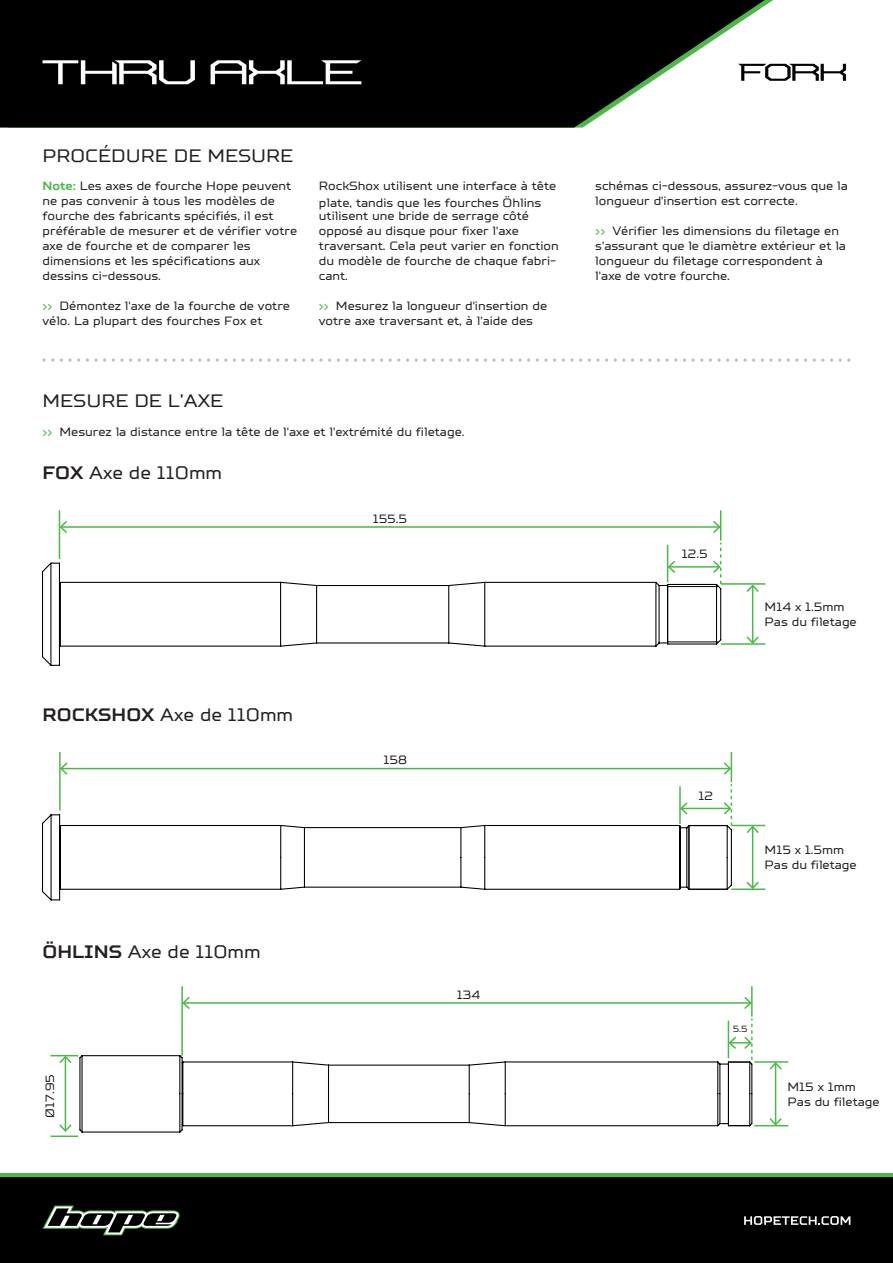
<style>
.page{position:relative;width:893px;height:1263px;background:#fff}
.page>*{position:absolute;margin:0;border:0;box-sizing:border-box;transform-origin:0 0}
.t1{font:18px "TT Squares";color:#231f20}
.t2{font:12px/15px "TT Squares";color:#231f20}
.t3{font:9px "TT Squares";color:#231f20}
.s1{font-weight:700;color:#4cb848}
.s2{color:#4cb848}
.s3{font-weight:700}
</style>
<div class="page">
<svg style="left:43px;top:358px;width:11px;height:4px"></svg>
<svg style="left:60px;top:358px;width:20px;height:4px"></svg>
<svg style="left:86px;top:358px;width:20px;height:4px"></svg>
<svg style="left:112px;top:358px;width:20px;height:4px"></svg>
<svg style="left:138px;top:358px;width:20px;height:4px"></svg>
<svg style="left:164px;top:358px;width:11px;height:4px"></svg>
<svg style="left:190px;top:358px;width:11px;height:4px"></svg>
<svg style="left:216px;top:358px;width:11px;height:4px"></svg>
<svg style="left:242px;top:358px;width:11px;height:4px"></svg>
<svg style="left:259px;top:358px;width:20px;height:4px"></svg>
<svg style="left:285px;top:358px;width:20px;height:4px"></svg>
<svg style="left:311px;top:358px;width:20px;height:4px"></svg>
<svg style="left:337px;top:358px;width:20px;height:4px"></svg>
<svg style="left:363px;top:358px;width:11px;height:4px"></svg>
<svg style="left:389px;top:358px;width:11px;height:4px"></svg>
<svg style="left:415px;top:358px;width:11px;height:4px"></svg>
<svg style="left:441px;top:358px;width:11px;height:4px"></svg>
<svg style="left:458px;top:358px;width:20px;height:4px"></svg>
<svg style="left:484px;top:358px;width:20px;height:4px"></svg>
<svg style="left:510px;top:358px;width:20px;height:4px"></svg>
<svg style="left:536px;top:358px;width:20px;height:4px"></svg>
<svg style="left:562px;top:358px;width:20px;height:4px"></svg>
<svg style="left:588px;top:358px;width:11px;height:4px"></svg>
<svg style="left:614px;top:358px;width:11px;height:4px"></svg>
<svg style="left:640px;top:358px;width:11px;height:4px"></svg>
<svg style="left:666px;top:358px;width:11px;height:4px"></svg>
<svg style="left:683px;top:358px;width:20px;height:4px"></svg>
<svg style="left:709px;top:358px;width:20px;height:4px"></svg>
<svg style="left:735px;top:358px;width:20px;height:4px"></svg>
<svg style="left:761px;top:358px;width:20px;height:4px"></svg>
<svg style="left:787px;top:358px;width:11px;height:4px"></svg>
<svg style="left:813px;top:358px;width:11px;height:4px"></svg>
<svg style="left:839px;top:358px;width:11px;height:4px"></svg>
<hr style="left:752px;top:586px;width:1px;height:56px;background:#4cb848">
<svg style="left:746px;top:636px;width:13px;height:7px"></svg>
<svg style="left:746px;top:585px;width:13px;height:7px"></svg>
<svg style="left:42px;top:562px;width:680px;height:104px"></svg>
<hr style="left:668px;top:586px;width:51px;height:1px;background:#000001">
<hr style="left:668px;top:641px;width:51px;height:1px;background:#000001">
<hr style="left:667px;top:584px;width:1px;height:60px;background:#000001">
<hr style="left:721px;top:643px;width:44px;height:2px;background:#4cb848">
<hr style="left:721px;top:583px;width:44px;height:2px;background:#4cb848">
<hr style="left:720px;top:510px;width:1px;height:31px;background:#4cb848">
<svg style="left:713px;top:543px;width:8px;height:41px"></svg>
<hr style="left:59px;top:510px;width:1px;height:49px;background:#4cb848">
<hr style="left:667px;top:545px;width:1px;height:37px;background:#4cb848">
<hr style="left:61px;top:526px;width:658px;height:2px;background:#4cb848">
<svg style="left:713px;top:521px;width:7px;height:12px"></svg>
<svg style="left:60px;top:521px;width:7px;height:12px"></svg>
<hr style="left:752px;top:827px;width:1px;height:61px;background:#4cb848">
<svg style="left:746px;top:882px;width:13px;height:6px"></svg>
<svg style="left:746px;top:826px;width:13px;height:7px"></svg>
<svg style="left:42px;top:814px;width:691px;height:87px"></svg>
<hr style="left:689px;top:825px;width:38px;height:1px;background:#000001">
<hr style="left:689px;top:889px;width:38px;height:1px;background:#000001">
<hr style="left:688px;top:825px;width:1px;height:64px;background:#000001">
<hr style="left:731px;top:888px;width:34px;height:2px;background:#4cb848">
<hr style="left:731px;top:825px;width:34px;height:1px;background:#4cb848">
<hr style="left:682px;top:808px;width:48px;height:1px;background:#4cb848">
<svg style="left:681px;top:802px;width:7px;height:12px"></svg>
<hr style="left:731px;top:752px;width:1px;height:30px;background:#4cb848">
<hr style="left:59px;top:752px;width:2px;height:59px;background:#4cb848">
<svg style="left:724px;top:784px;width:8px;height:41px"></svg>
<hr style="left:679px;top:786px;width:2px;height:38px;background:#4cb848">
<hr style="left:62px;top:768px;width:668px;height:1px;background:#4cb848">
<svg style="left:724px;top:762px;width:7px;height:13px"></svg>
<svg style="left:60px;top:762px;width:8px;height:13px"></svg>
<hr style="left:775px;top:1063px;width:1px;height:61px;background:#4cb848">
<svg style="left:769px;top:1118px;width:13px;height:7px"></svg>
<svg style="left:769px;top:1063px;width:13px;height:6px"></svg>
<svg style="left:78px;top:1054px;width:675px;height:79px"></svg>
<svg style="left:729px;top:1125px;width:21px;height:1px"></svg>
<hr style="left:728px;top:1062px;width:1px;height:64px;background:#000001">
<hr style="left:754px;top:1125px;width:34px;height:1px;background:#4cb848">
<hr style="left:754px;top:1061px;width:34px;height:2px;background:#4cb848">
<hr style="left:751px;top:986px;width:2px;height:30px;background:#4cb848">
<hr style="left:181px;top:986px;width:2px;height:70px;background:#4cb848">
<svg style="left:728px;top:1018px;width:25px;height:45px"></svg>
<hr style="left:728px;top:1021px;width:1px;height:37px;background:#4cb848">
<hr style="left:184px;top:1002px;width:566px;height:2px;background:#4cb848">
<svg style="left:744px;top:997px;width:8px;height:12px"></svg>
<svg style="left:182px;top:997px;width:8px;height:12px"></svg>
<hr style="left:51px;top:1135px;width:27px;height:2px;background:#4cb848">
<hr style="left:65px;top:1057px;width:1px;height:73px;background:#4cb848">
<svg style="left:51px;top:1055px;width:27px;height:8px"></svg>
<svg style="left:59px;top:1124px;width:13px;height:8px"></svg>
<svg style="left:0;top:1174px;width:893px;height:4px;fill:#4cb848"></svg>
<div style="left:0;top:1178px;width:893px;height:85px;background:#000"></div>
<svg style="left:744px;top:1216px;width:106px;height:9px"></svg>
<svg style="left:43px;top:1205px;width:137px;height:30px"></svg>
<svg style="left:0;top:0;width:765px;height:128px;fill:#000"></svg>
<svg style="left:43px;top:60px;width:152px;height:24px"></svg>
<svg style="left:211px;top:60px;width:150px;height:24px"></svg>
<svg style="left:738px;top:64px;width:108px;height:17px"></svg>
<h1 class="t1" style="left:43px;top:144px;width:252px">PROCÉDURE DE MESURE</h1>
<p class="t2" style="left:43px;top:179px;width:256px"><span class="s1">Note:</span> Les axes de fourche Hope peuvent ne pas convenir à tous les modèles de fourche des fabricants spécifiés, il est préférable de mesurer et de vérifier votre axe de fourche et de comparer les dimensions et les spécifications aux dessins ci-dessous.</p>
<p class="t2" style="left:43px;top:299px;width:249px"><span class="s2">&gt;&gt;</span> Démontez l'axe de la fourche de votre vélo. La plupart des fourches Fox et</p>
<p class="t2" style="left:319px;top:178px;width:239px;line-height:16.5px">RockShox utilisent une interface à tête plate, tandis que les fourches Öhlins</p>
<p class="t2" style="left:319px;top:209px;width:241px">utilisent une bride de serrage côté opposé au disque pour fixer l'axe traversant. Cela peut varier en fonction du modèle de fourche de chaque fabri&shy;cant.</p>
<p class="t2" style="left:319px;top:299px;width:230px"><span class="s2">&gt;&gt;</span> Mesurez la longueur d'insertion de votre axe traversant et, à l'aide des</p>
<h1 class="t1" style="left:43px;top:390px;width:182px">MESURE DE L’AXE</h1>
<p class="t2" style="left:43px;top:424px;width:423px"><span class="s2">&gt;&gt;</span> Mesurez la distance entre la tête de l'axe et l'extrémité du filetage.</p>
<h1 class="t1" style="left:43px;top:461px;width:181px"><span class="s3">FOX</span> Axe de 110mm</h1>
<h1 class="t1" style="left:43px;top:703px;width:252px"><span class="s3">ROCKSHOX</span> Axe de 110mm</h1>
<h1 class="t1" style="left:43px;top:940px;width:220px"><span class="s3">ÖHLINS</span> Axe de 110mm</h1>
<p class="t2" style="left:373px;top:511px;width:36px">155.5</p>
<p class="t2" style="left:383px;top:752px;width:25px">158</p>
<p class="t2" style="left:457px;top:987px;width:25px">134</p>
<p class="t2" style="left:595px;top:179px;width:254px">schémas ci-dessous, assurez-vous que la longueur d'insertion est correcte.</p>
<p class="t2" style="left:595px;top:224px;width:252px"><span class="s2">&gt;&gt;</span> Vérifier les dimensions du filetage en s'assurant que le diamètre extérieur et la longueur du filetage correspondent à l'axe de votre fourche.</p>
<p class="t2" style="left:682px;top:546px;width:27px">12.5</p>
<p class="t2" style="left:765px;top:599px;width:94px">M14 x 1.5mm<br>Pas du filetage</p>
<p class="t2" style="left:699px;top:788px;width:16px">12</p>
<p class="t2" style="left:765px;top:842px;width:94px">M15 x 1.5mm<br>Pas du filetage</p>
<p class="t3" style="left:733px;top:1023px;width:16px">5.5</p>
<p class="t2" style="left:43px;top:1117px;width:45px;rotate:-90deg">Ø17.95</p>
<p class="t2" style="left:787px;top:1079px;width:94px">M15 x 1mm<br>Pas du filetage</p>
</div>
